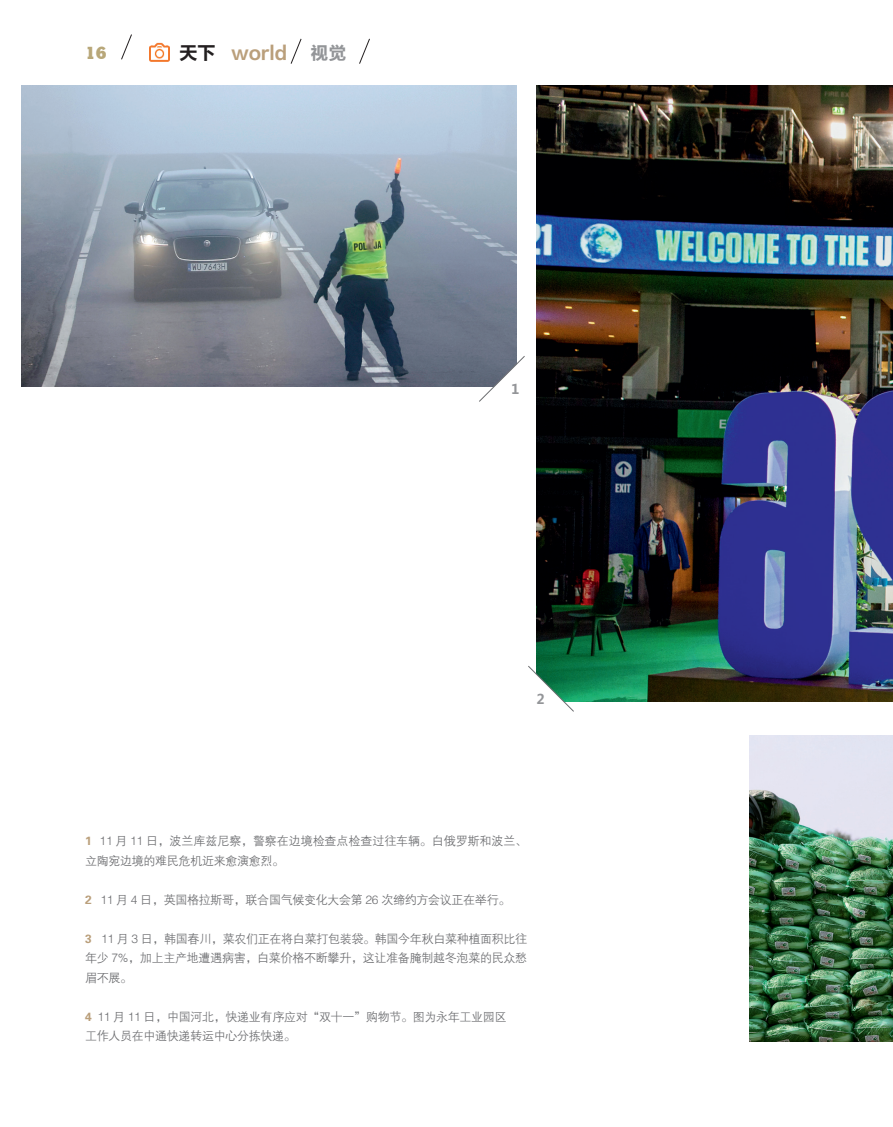
<style>
.page{position:relative;width:893px;height:1127px;background:#fff}
.page>*{position:absolute;margin:0;border:0;box-sizing:border-box;transform-origin:0 0}
.t1{font:18px "FZLTCHJW GB1 0";color:#ba9f7b}
.t2{font:18px "FZLTCHJW GB1 0";color:#231f20}
.t3{font:18px "FZLTCHK GBK1 0";color:#939598}
.t4{font:800 16.95px "Stymie BT";color:#b8a779}
.t5{font:700 13.5px "Microsoft Ya Hei";color:#939598}
.t6{font:12px/19.5px "FZZDXJW GB1 0";letter-spacing:-.025em;color:#6c6d70;text-align:justify}
.t7{font:12px/19.5px "FZZDXJW GB1 0";letter-spacing:-.005em;color:#6c6d70}
.s1{font-family:"FZDHTJW GB1 0";color:#ba9f7b}
</style>
<div class="page">
<svg style="left:121px;top:34px;width:11px;height:26px"></svg>
<img style="left:537px;top:85px;width:356px;height:616px">
<img style="left:749px;top:736px;width:144px;height:306px">
<img style="left:21px;top:85px;width:495px;height:301px">
<svg style="left:528px;top:665px;width:47px;height:47px"></svg>
<img style="left:149px;top:43px;width:21px;height:19px">
<svg style="left:359px;top:38px;width:11px;height:26px"></svg>
<svg style="left:290px;top:38px;width:12px;height:26px"></svg>
<svg style="left:478px;top:355px;width:47px;height:47px"></svg>
<h2 class="t4" style="left:85px;top:43px;width:23px">16</h2>
<p class="t2" style="left:179px;top:43px;width:37px">天下</p>
<p class="t1" style="left:232px;top:43px;width:57px">world</p>
<p class="t3" style="left:311px;top:43px;width:37px">视觉</p>
<p class="t5" style="left:511px;top:379px;width:10px">1</p>
<p class="t5" style="left:537px;top:689px;width:10px">2</p>
<p class="t7" style="left:85px;top:831px;width:444px"><span class="s1">1</span> 11 月 11 日，波兰库兹尼察，警察在边境检查点检查过往车辆。白俄罗斯和波兰、立陶宛边境的难民危机近来愈演愈烈。</p>
<p class="t6" style="left:85px;top:890px;width:427px"><span class="s1">2</span> 11 月 4 日，英国格拉斯哥，联合国气候变化大会第 26 次缔约方会议正在举行。</p>
<p class="t6" style="left:85px;top:929px;width:444px"><span class="s1">3</span> 11 月 3 日，韩国春川，菜农们正在将白菜打包装袋。韩国今年秋白菜种植面积比往年少 7%，加上主产地遭遇病害，白菜价格不断攀升，这让准备腌制越冬泡菜的民众愁眉不展。</p>
<p class="t6" style="left:85px;top:1007px;width:423px"><span class="s1">4</span> 11 月 11 日，中国河北，快递业有序应对“双十一”购物节。图为永年工业园区</p>
<p class="t6" style="left:85px;top:1026px;width:212px">工作人员在中通快递转运中心分拣快递。</p>
</div>
